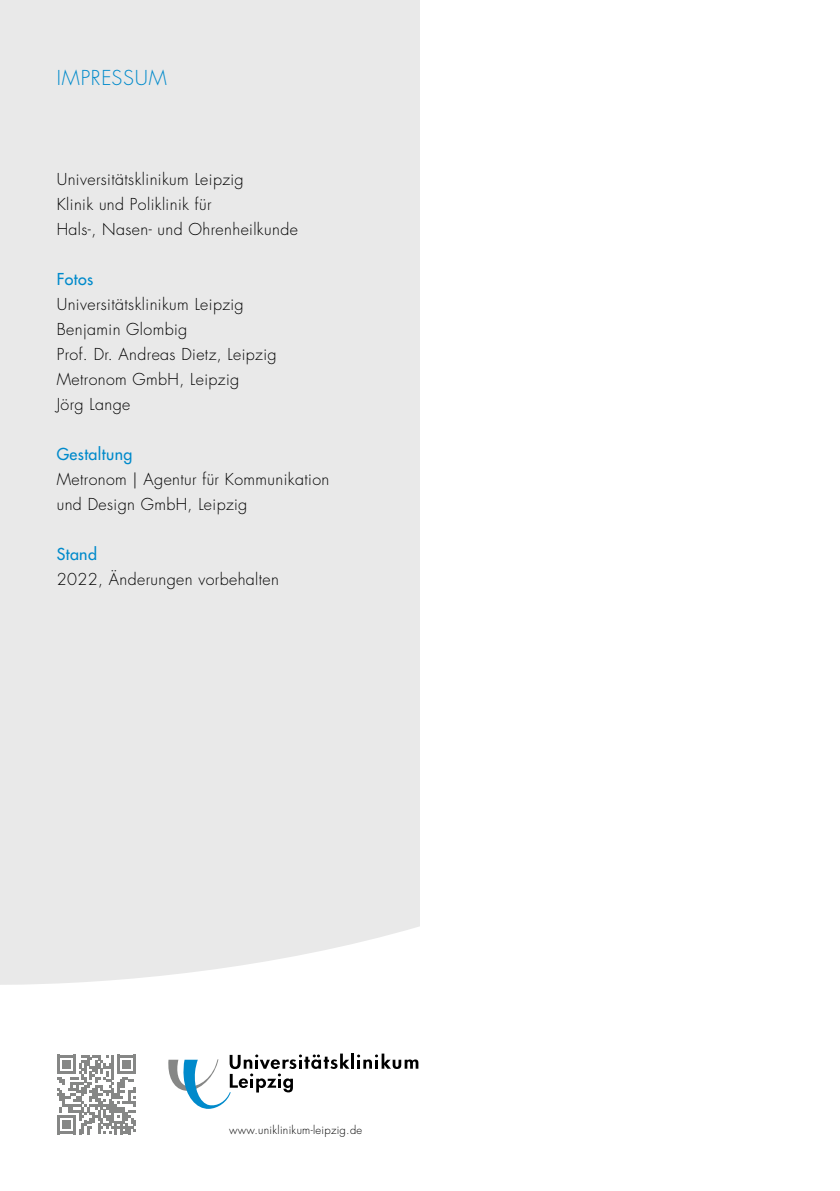
<style>
.page{position:relative;width:840px;height:1191px;background:#fff}
.page>*{position:absolute;margin:0;border:0;box-sizing:border-box;transform-origin:0 0}
.t1{font:300 20px "Futura Std";letter-spacing:.035em;color:#008acb}
.t2{font:300 16px/25px "Futura Std";letter-spacing:.025em;color:#000}
.t3{font:500 16px "Futura Std";letter-spacing:.025em;color:#008acb}
.t4{font:300 11.2px "Futura Std";letter-spacing:.025em;color:#000}
</style>
<div class="page">
<div style="left:0;top:0;width:420px;height:984px;background:#e9e9e9"></div>
<svg style="left:57px;top:1054px;width:79px;height:80px"></svg>
<svg style="left:168px;top:1053px;width:251px;height:56px"></svg>
<p class="t1" style="left:57px;top:66px;width:111px">IMPRESSUM</p>
<p class="t2" style="left:57px;top:167px;width:242px">Universitätsklinikum Leipzig<br>Klinik und Poliklinik für<br>Hals-, Nasen- und Ohrenheilkunde</p>
<p class="t3" style="left:57px;top:269px;width:38px">Fotos</p>
<p class="t2" style="left:57px;top:292px;width:221px">Universitätsklinikum Leipzig<br>Benjamin Glombig<br>Prof. Dr. Andreas Dietz, Leipzig<br>Metronom GmbH, Leipzig<br>Jörg Lange</p>
<p class="t3" style="left:57px;top:444px;width:77px">Gestaltung</p>
<p class="t2" style="left:57px;top:467px;width:274px">Metronom | Agentur für Kommunikation und Design GmbH, Leipzig</p>
<p class="t3" style="left:57px;top:544px;width:42px">Stand</p>
<p class="t2" style="left:57px;top:567px;width:224px">2022, Änderungen vorbehalten</p>
<p class="t4" style="left:229px;top:1123px;width:135px">www.uniklinikum-leipzig.de</p>
</div>
